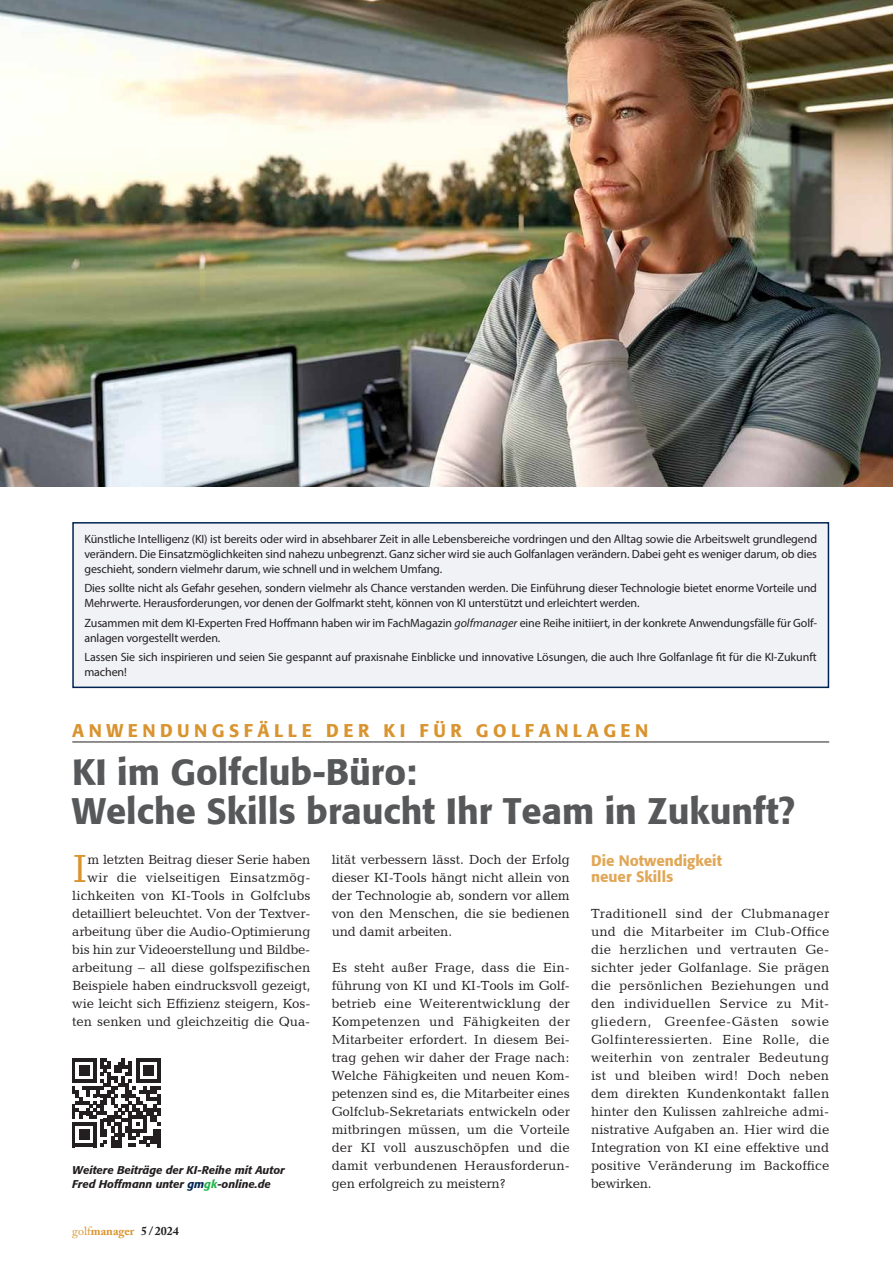
<style>
.page{position:relative;width:893px;height:1263px;background:#fff}
.page>*{position:absolute;margin:0;border:0;box-sizing:border-box;transform-origin:0 0}
.t1{font:40.2px "Candida BT";color:#d9942f}
.t2{font:500 36px/39.3px "Formata BQ";color:#57585a}
.t3{font:500 18px "Formata BQ";letter-spacing:.25em;color:#d9942f}
.t4{font:500 15px/16.8px "Formata BQ";color:#e1a757}
.t5{font:13.5px/18px "Candida BT";letter-spacing:-.01em;color:#231f20;text-align:justify}
.t6{font:12px/15px "Myriad Pro";letter-spacing:-.01em;color:#231f20}
.t7{font:700 12px "Adobe Caslon Pro";color:#d9942f}
.t8{font:italic 500 11.25px/14.4px "Formata BQ";color:#231f20}
.s1{font-style:italic}
.s2{color:#002451}
.s3{color:#23b24b}
.s4{font-weight:400}
.s5{color:#231f20}
</style>
<div class="page">
<hr style="left:72px;top:741px;width:757px;height:1px;background:#231f20">
<img style="left:0;top:0;width:893px;height:486px">
<div style="left:73px;top:523px;width:755px;height:164px;background:#f0f2f6"></div>
<div style="left:72px;top:522px;width:757px;height:166px;border:2px solid #002451"></div>
<svg style="left:72px;top:1058px;width:89px;height:89px"></svg>
<p class="t6" style="left:84px;top:531px;width:734px;text-align:justify">Künstliche Intelligenz (KI) ist bereits oder wird in absehbarer Zeit in alle Lebensbereiche vordringen und den Alltag sowie die Arbeitswelt grundlegend verändern. Die Einsatzmöglichkeiten sind nahezu unbegrenzt. Ganz sicher wird sie auch Golfanlagen verändern. Dabei geht es weniger darum, ob dies geschieht, sondern vielmehr darum, wie schnell und in welchem Umfang.</p>
<p class="t6" style="left:84px;top:581px;width:734px">Dies sollte nicht als Gefahr gesehen, sondern vielmehr als Chance verstanden werden. Die Einführung dieser Technologie bietet enorme Vorteile und<br>Mehrwerte. Herausforderungen, vor denen der Golfmarkt steht, können von KI unterstützt und erleichtert werden.</p>
<p class="t6" style="left:84px;top:615px;width:734px">Zusammen mit dem KI-Experten Fred Hoffmann haben wir im FachMagazin <span class="s1">golfmanager</span> eine Reihe initiiert, in der konkrete Anwendungsfälle für Golf&shy;anlagen vorgestellt werden.</p>
<p class="t6" style="left:84px;top:649px;width:734px">Lassen Sie sich inspirieren und seien Sie gespannt auf praxisnahe Einblicke und innovative Lösungen, die auch Ihre Golfanlage fit für die KI-Zukunft machen!</p>
<h3 class="t3" style="left:72px;top:720px;width:578px">ANWENDUNGSFÄLLE DER KI FÜR GOLFANLAGEN</h3>
<h2 class="t2" style="left:72px;top:753px;width:724px">KI im Golfclub-Büro:<br>Welche Skills braucht Ihr Team in Zukunft?</h2>
<h1 class="t1" style="left:72px;top:843px;width:17px">I</h1>
<p class="t4" style="left:591px;top:852px;width:132px">Die Notwendigkeit neuer Skills</p>
<p class="t5" style="left:591px;top:904px;width:240px">Traditionell sind der Clubmanager und die Mitarbeiter im Club-Office die herzlichen und vertrauten Ge&shy;sichter jeder Golfanlage. Sie prägen die persönlichen Beziehungen und den individuellen Service zu Mit&shy;gliedern, Greenfee-Gästen sowie Golfinteressierten. Eine Rolle, die weiterhin von zentraler Bedeutung ist und bleiben wird! Doch neben dem direkten Kundenkontakt fallen hinter den Kulissen zahlreiche admi&shy;nistrative Aufgaben an. Hier wird die Integration von KI eine effektive und positive Veränderung im Backoffice bewirken.</p>
<p class="t5" style="left:72px;top:850px;width:240px;text-align:right">m letzten Beitrag dieser Serie haben wir die vielseitigen Einsatzmög&shy;lichkeiten von KI-Tools in Golfclubs detailliert beleuchtet. Von der Textver&shy;arbeitung über die Audio-Optimierung bis hin zur Videoerstellung und Bildbe&shy;arbeitung – all diese golfspezifischen Beispiele haben eindrucksvoll gezeigt, wie leicht sich Effizienz steigern, Kos&shy;ten senken und gleichzeitig die Qua-</p>
<p class="t5" style="left:332px;top:850px;width:240px">lität verbessern lässt. Doch der Erfolg dieser KI-Tools hängt nicht allein von der Technologie ab, sondern vor allem von den Menschen, die sie bedienen und damit arbeiten.</p>
<p class="t5" style="left:332px;top:958px;width:240px">Es steht außer Frage, dass die Ein&shy;führung von KI und KI-Tools im Golf&shy;betrieb eine Weiterentwicklung der Kompetenzen und Fähigkeiten der Mitarbeiter erfordert. In diesem Bei&shy;trag gehen wir daher der Frage nach:<br>Welche Fähigkeiten und neuen Kom&shy;petenzen sind es, die Mitarbeiter eines Golfclub-Sekretariats entwickeln oder mitbringen müssen, um die Vorteile der KI voll auszuschöpfen und die damit verbundenen Herausforderun&shy;gen erfolgreich zu meistern?</p>
<p class="t8" style="left:72px;top:1163px;width:214px">Weitere Beiträge der KI-Reihe mit Autor<br>Fred Hoffmann unter <span class="s2">gm</span><span class="s3">gk</span>-online.de</p>
<p class="t7" style="left:72px;top:1224px;width:108px"><span class="s4">golf</span>manager <span class="s5">5/2024</span></p>
</div>
